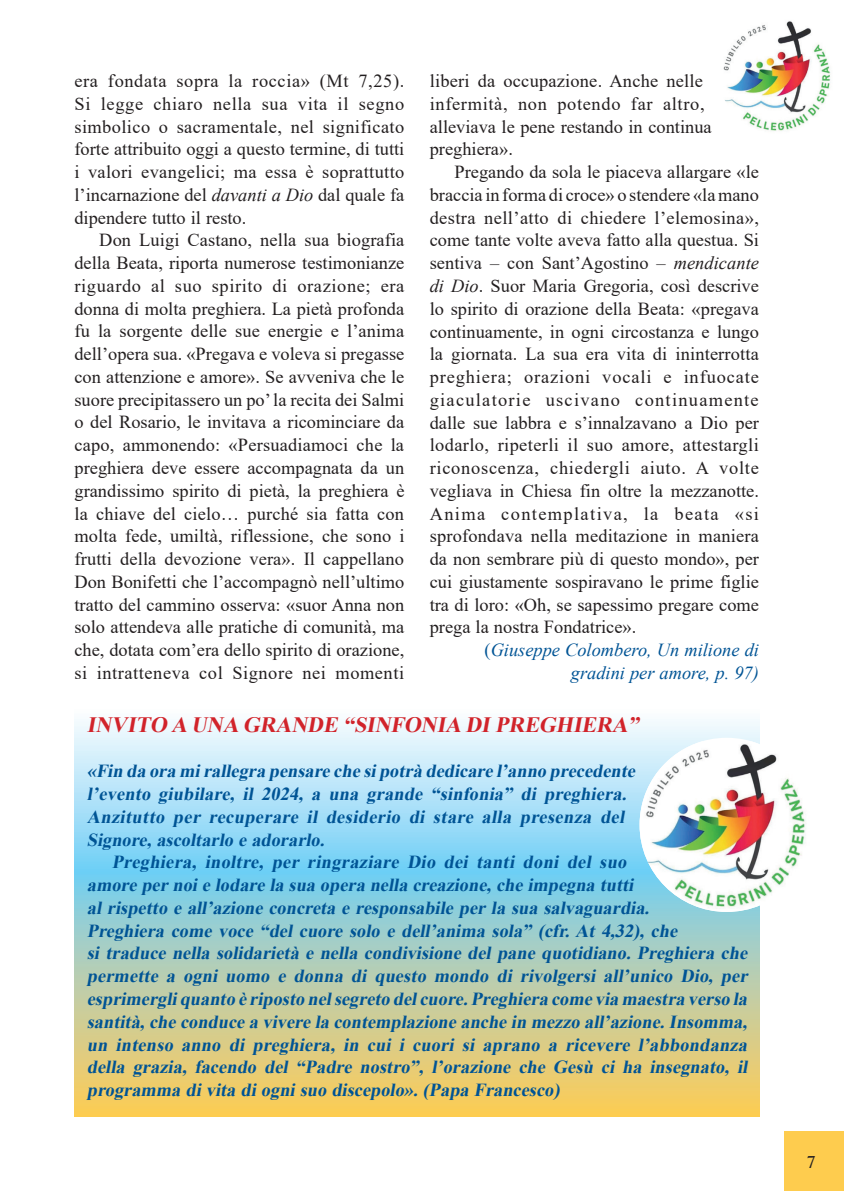
<style>
.page{position:relative;width:844px;height:1191px;background:#fff}
.page>*{position:absolute;margin:0;border:0;box-sizing:border-box;transform-origin:0 0}
.t1{font:italic 700 21.88px "Times New Roman";color:#d1232a}
.t2{font:18.38px/22.8px "Times New Roman";color:#231f20;text-align:justify}
.t3{font:italic 700 18.38px/22.8px "Times New Roman";color:#005495}
.t4{font:italic 18.38px/22.8px "Times New Roman";color:#005495;text-align:right}
.t5{font:17.5px "Life";color:#231f20}
.s1{font-style:italic}
.s2{font-style:normal}
</style>
<div class="page">
<div style="left:783px;top:1131px;width:60px;height:60px;background:#fecc4e"></div>
<svg style="left:74px;top:719px;width:685px;height:397px;background:#bbd5c1"></svg>
<img style="left:723px;top:21px;width:108px;height:110px">
<img style="left:639px;top:741px;width:167px;height:171px">
<p class="t2" style="left:74px;top:69px;width:331px">era fondata sopra la roccia» (Mt 7,25).<br>Si legge chiaro nella sua vita il segno simbolico o sacramentale, nel significato forte attribuito oggi a questo termine, di tutti i valori evangelici; ma essa è soprattutto l’incarnazione del <span class="s1">davanti a Dio</span> dal quale fa dipendere tutto il resto.</p>
<p class="t2" style="left:74px;top:228px;width:331px;text-indent:25px">Don Luigi Castano, nella sua biografia della Beata, riporta numerose testimonianze riguardo al suo spirito di orazione; era donna di molta preghiera. La pietà profonda fu la sorgente delle sue energie e l’anima dell’opera sua. «Pregava e voleva si pregasse con attenzione e amore». Se avveniva che le suore precipitassero un po’ la recita dei Salmi o del Rosario, le invitava a ricominciare da capo, ammonendo: «Persuadiamoci che la preghiera deve essere accompagnata da un grandissimo spirito di pietà, la preghiera è la chiave del cielo… purché sia fatta con molta fede, umiltà, riflessione, che sono i frutti della devozione vera». Il cappellano Don Bonifetti che l’accompagnò nell’ultimo tratto del cammino osserva: «suor Anna non solo attendeva alle pratiche di comunità, ma che, dotata com’era dello spirito di orazione, si intratteneva col Signore nei momenti</p>
<p class="t1" style="left:87px;top:709px;width:558px">INVITO A UNA GRANDE “SINFONIA DIPREGHIERA”</p>
<p class="t3" style="left:87px;top:759px;width:554px">«Fin da ora mirallegra pensarechesipotrà dedicarel’anno precedente l’evento giubilare, il 2024, a una grande “sinfonia” di preghiera.<br>Anzitutto per recuperare il desiderio di stare alla presenza del Signore,ascoltarlo eadorarlo.</p>
<p class="t3" style="left:87px;top:850px;width:666px;text-indent:25px">Preghiera, inoltre, per ringraziare Dio dei tanti doni del suo amorepernoielodarela sua opera nella creazione,cheimpegna tutti<br>al rispetto e all’azione concreta e responsabile perla sua salvaguardia.<br>Preghiera come voce “del cuore solo e dell’anima sola” (cfr. At 4,32), che<br>si traduce nella solidarietà e nella condivisione del pane quotidiano. Preghiera che permette a ogni uomo e donna di questo mondo di rivolgersi all’unico Dio, per esprimergliquanto èriposto nelsegreto delcuore.Preghiera comevia maestra verso la santità,checonducea viverela contemplazioneanchein mezzo all’azione.Insomma, un intenso anno di preghiera, in cui i cuori si aprano a ricevere l’abbondanza della grazia, facendo del “Padre nostro”, l’orazione che Gesù ci ha insegnato, il programma divita diognisuo discepolo».(Papa Francesco)</p>
<p class="t2" style="left:429px;top:69px;width:283px;text-align:left">liberi da occupazione. Anche nelle infermità, non potendo far altro, alleviava le pene restando in continua preghiera».</p>
<p class="t2" style="left:429px;top:160px;width:331px;text-indent:25px">Pregando da sola le piaceva allargare «le braccia in forma di croce» o stendere «la mano destra nell’atto di chiedere l’elemosina», come tante volte aveva fatto alla questua. Si sentiva – con Sant’Agostino – <span class="s1">mendicante di Dio</span>. Suor Maria Gregoria, così descrive lo spirito di orazione della Beata: «pregava continuamente, in ogni circostanza e lungo la giornata. La sua era vita di ininterrotta preghiera; orazioni vocali e infuocate giaculatorie uscivano continuamente dalle sue labbra e s’innalzavano a Dio per lodarlo, ripeterli il suo amore, attestargli riconoscenza, chiedergli aiuto. A volte vegliava in Chiesa fin oltre la mezzanotte.<br>Anima contemplativa, la beata «si sprofondava nella meditazione in maniera da non sembrare più di questo mondo», per cui giustamente sospiravano le prime figlie tra di loro: «Oh, se sapessimo pregare come prega la nostra Fondatrice».</p>
<p class="t4" style="left:484px;top:638px;width:276px"><span class="s2">(</span>Giuseppe Colombero, Un milione di gradini per amore, p. 97)</p>
<p class="t5" style="left:806px;top:1151px;width:11px">7</p>
</div>
